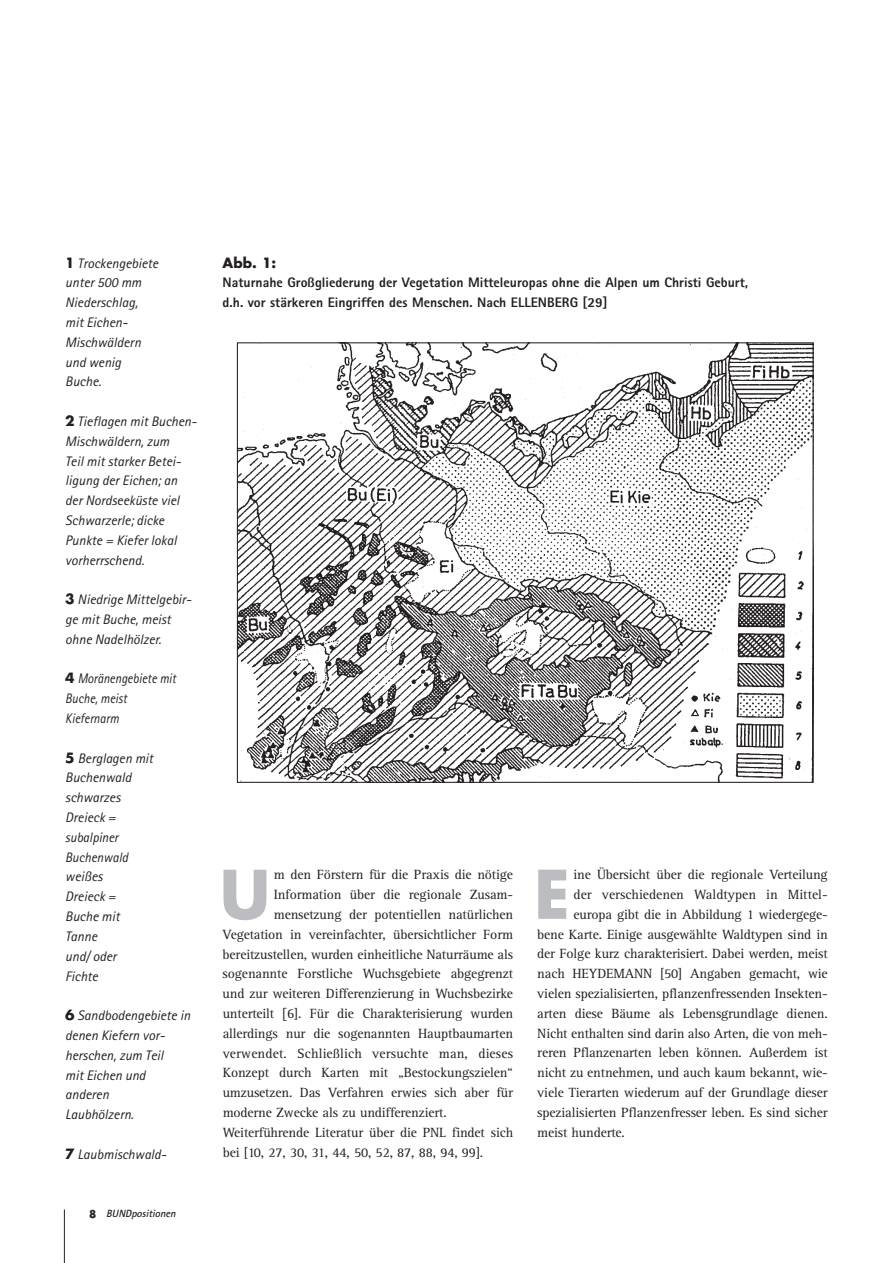
<style>
.page{position:relative;width:893px;height:1263px;background:#fff}
.page>*{position:absolute;margin:0;border:0;box-sizing:border-box;transform-origin:0 0}
.t1{font:700 65.25px "Futura";color:#bcbdc0}
.t2{font:13.8px "Rotis Serif";letter-spacing:-.01em;color:#231f20}
.t3{font:italic 13.8px/19.8px "Rotis Sans Serif";color:#231f20}
.t4{font:800 13.8px/19.8px "Rotis Sans Serif";color:#231f20}
.t5{font:13.8px "Rotis Serif";letter-spacing:.01em;color:#231f20}
.t6{font:italic 13.8px/19.8px "Rotis Sans Serif";color:#231f20;scale:.9 1}
.t7{font:700 13.8px "Futura";color:#231f20}
.t8{font:italic 700 10.5px "Rotis Sans Serif";color:#231f20}
.s1{font-family:"Futura";font-weight:700;font-style:normal}
.s2{font-family:"Futura";font-style:normal}
</style>
<div class="page">
<hr style="left:64px;top:1209px;width:1px;height:54px;background:#231f20">
<img style="left:239px;top:344px;width:573px;height:437px">
<p class="t3" style="left:65px;top:254px;width:95px"><span class="s1">1</span> Trockengebiete unter 500 mm<br>Niederschlag, mit Eichen-<br>Mischwäldern und wenig<br>Buche.</p>
<p class="t3" style="left:65px;top:413px;width:133px"><span class="s1">2</span> Tieflagen mit Buchen-<br>Mischwäldern, zum<br>Teil mit starker Betei&shy;ligung der Eichen; an der Nordseeküste viel<br>Schwarzerle; dicke<br>Punkte = Kiefer lokal vorherrschend.</p>
<p class="t3" style="left:65px;top:591px;width:128px"><span class="s1">3</span> Niedrige Mittelgebir&shy;ge mit Buche, meist ohne Nadelhölzer.</p>
<p class="t6" style="left:65px;top:670px;width:125px"><span class="s1">4</span> Moränengebiete mit<br>Buche, meist<br>Kiefernarm</p>
<p class="t3" style="left:65px;top:749px;width:89px"><span class="s1">5</span> Berglagen mit<br>Buchenwald schwarzes<br>Dreieck = subalpiner<br>Buchenwald weißes<br>Dreieck =<br>Buche mit<br>Tanne<br>und/ oder<br>Fichte</p>
<p class="t3" style="left:65px;top:1007px;width:127px"><span class="s1">6</span> Sandbodengebiete in denen Kiefern vor&shy;herschen, zum Teil<br>mit Eichen und anderen<br>Laubhölzern.</p>
<p class="t3" style="left:65px;top:1145px;width:103px"><span class="s1">7</span> Laubmischwald-</p>
<p class="t8" style="left:89px;top:1209px;width:90px"><span class="s2">8</span> BUNDpositionen</p>
<p class="t7" style="left:223px;top:256px;width:55px">Abb. 1:</p>
<p class="t4" style="left:223px;top:274px;width:527px">Naturnahe Großgliederung der Vegetation Mitteleuropas ohne die Alpen um Christi Geburt, d.h. vor stärkeren Eingriffen des Menschen. Nach ELLENBERG [29]</p>
<h1 class="t1" style="left:220px;top:865px;width:52px">U</h1>
<p class="t2" style="left:274px;top:870px;width:241px">m den Förstern für die Praxis die nötige</p>
<p class="t2" style="left:274px;top:890px;width:241px">Information über die regionale Zusam-</p>
<p class="t2" style="left:274px;top:910px;width:241px">mensetzung der potentiellen natürlichen</p>
<p class="t2" style="left:223px;top:929px;width:292px">Vegetation in vereinfachter, übersichtlicher Form</p>
<p class="t2" style="left:223px;top:949px;width:292px">bereitzustellen, wurden einheitliche Naturräume als</p>
<p class="t2" style="left:223px;top:969px;width:292px">sogenannte Forstliche Wuchsgebiete abgegrenzt</p>
<p class="t2" style="left:223px;top:989px;width:292px">und zur weiteren Differenzierung in Wuchsbezirke</p>
<p class="t2" style="left:223px;top:1009px;width:292px">unterteilt 6]. Für die Charakterisierung wurden</p>
<p class="t2" style="left:223px;top:1028px;width:292px">allerdings nur die sogenannten Hauptbaumarten</p>
<p class="t5" style="left:223px;top:1048px;width:292px">verwendet. Schließlich versuchte man, dieses</p>
<p class="t2" style="left:223px;top:1068px;width:292px">Konzept durch Karten mit „Bestockungszielen“</p>
<p class="t2" style="left:223px;top:1088px;width:292px">umzusetzen. Das Verfahren erwies sich aber für</p>
<p class="t2" style="left:223px;top:1108px;width:225px">moderne Zwecke als zu undifferenziert.</p>
<p class="t2" style="left:223px;top:1127px;width:292px">Weiterführende Literatur über die PNL findet sich</p>
<p class="t2" style="left:223px;top:1147px;width:262px">bei [10, 27, 30, 31, 44, 50, 52, 87, 88, 94, 99].</p>
<h1 class="t1" style="left:534px;top:865px;width:37px">E</h1>
<p class="t2" style="left:573px;top:870px;width:256px">ine Übersicht über die regionale Verteilung</p>
<p class="t2" style="left:573px;top:890px;width:256px">der verschiedenen Waldtypen in Mittel-</p>
<p class="t2" style="left:573px;top:910px;width:256px">europa gibt die in Abbildung 1 wiedergege-</p>
<p class="t2" style="left:537px;top:929px;width:292px">bene Karte. Einige ausgewählte Waldtypen sind in</p>
<p class="t2" style="left:537px;top:949px;width:292px">der Folge kurz charakterisiert. Dabei werden, meist</p>
<p class="t2" style="left:537px;top:969px;width:292px">nach HEYDEMANN [50] Angaben gemacht, wie</p>
<p class="t2" style="left:537px;top:989px;width:292px">vielen spezialisierten, pflanzenfressenden Insekten-</p>
<p class="t2" style="left:537px;top:1009px;width:292px">arten diese Bäume als Lebensgrundlage dienen.</p>
<p class="t2" style="left:537px;top:1028px;width:292px">Nicht enthalten sind darin also Arten, die von meh-</p>
<p class="t2" style="left:537px;top:1048px;width:292px">reren Pflanzenarten leben können. Außerdem ist</p>
<p class="t2" style="left:537px;top:1068px;width:292px">nicht zu entnehmen, und auch kaum bekannt, wie-</p>
<p class="t2" style="left:537px;top:1088px;width:292px">viele Tierarten wiederum auf der Grundlage dieser</p>
<p class="t2" style="left:537px;top:1108px;width:292px">spezialisierten Pflanzenfresser leben. Es sind sicher</p>
<p class="t2" style="left:537px;top:1127px;width:89px">meist hunderte.</p>
</div>
